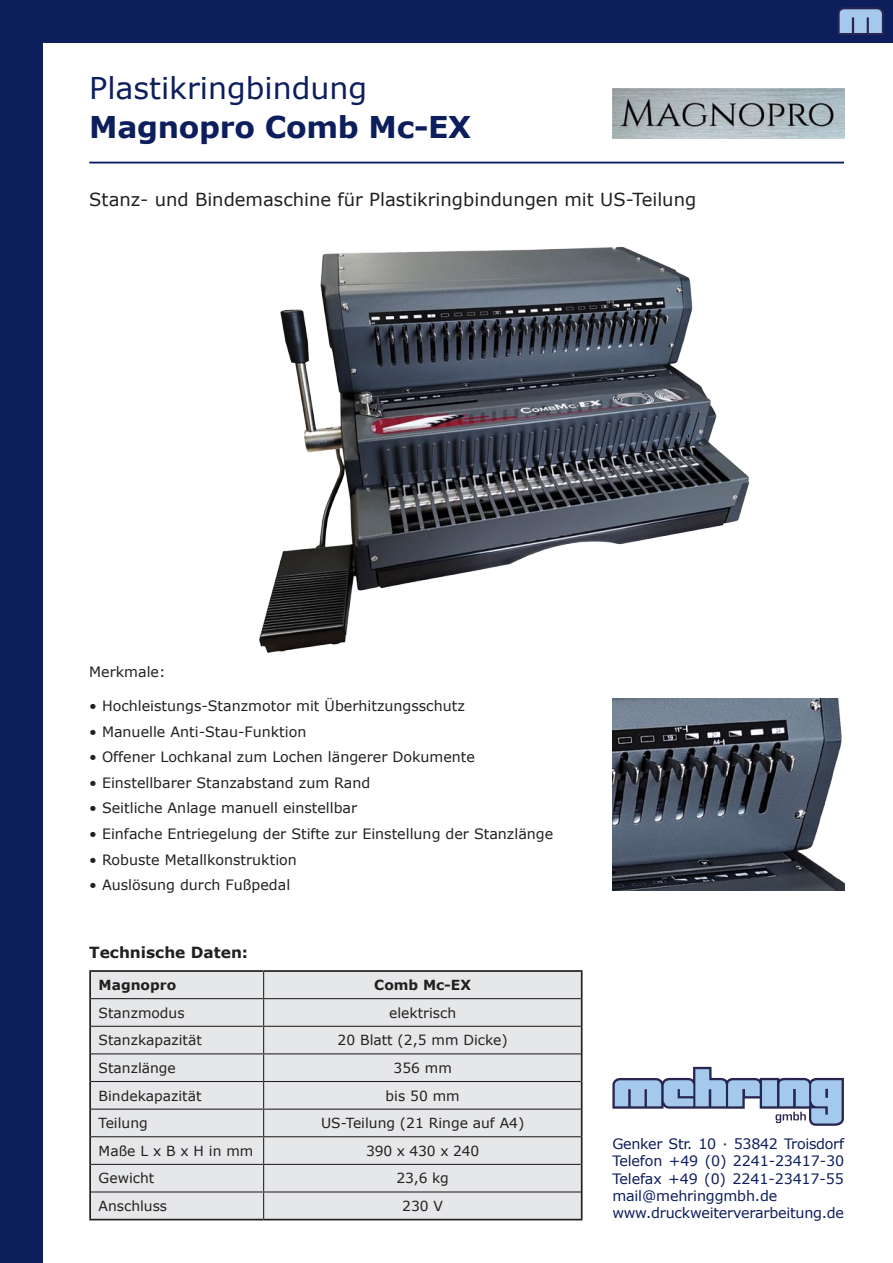
<style>
.page{position:relative;width:893px;height:1263px;background:#fff}
.page>*{position:absolute;margin:0;border:0;box-sizing:border-box;transform-origin:0 0}
.t1{font:30px "Verdana";color:#0d1e5c}
.t2{font:700 30px "Verdana";letter-spacing:-.01em;color:#0d1e5c}
.t3{font:18px "Verdana";color:#231f20}
.t4{font:700 15.3px "Verdana";color:#231f20}
.t5{font:14.25px "Verdana";color:#231f20}
.t6{font:14.25px/17.1px "Verdana";letter-spacing:-.015em;color:#0d1e5c}
.t7{font:13.8px "Verdana";color:#231f20}
.t8{font:700 13.8px "Verdana";color:#231f20}
</style>
<div class="page">
<div style="left:0;top:0;width:43px;height:1263px;background:#0d1e5c"></div>
<div style="left:0;top:0;width:893px;height:43px;background:#0d1e5c"></div>
<svg style="left:837px;top:7px;width:47px;height:28px"></svg>
<hr style="left:89px;top:162px;width:755px;height:1px;background:#0d1e5c">
<img style="left:612px;top:89px;width:232px;height:49px">
<img style="left:259px;top:246px;width:491px;height:407px">
<div style="left:91px;top:972px;width:490px;height:247px;background:#e6e7e9"></div>
<hr style="left:91px;top:998px;width:173px;height:1px;background:#231f20">
<hr style="left:264px;top:998px;width:317px;height:1px;background:#231f20">
<hr style="left:91px;top:1026px;width:173px;height:1px;background:#231f20">
<hr style="left:264px;top:1026px;width:317px;height:1px;background:#231f20">
<hr style="left:91px;top:1053px;width:173px;height:1px;background:#231f20">
<hr style="left:264px;top:1053px;width:317px;height:1px;background:#231f20">
<hr style="left:91px;top:1081px;width:173px;height:1px;background:#231f20">
<hr style="left:264px;top:1081px;width:317px;height:1px;background:#231f20">
<hr style="left:91px;top:1108px;width:173px;height:2px;background:#231f20">
<hr style="left:264px;top:1108px;width:317px;height:2px;background:#231f20">
<hr style="left:91px;top:1136px;width:173px;height:1px;background:#231f20">
<hr style="left:264px;top:1136px;width:317px;height:1px;background:#231f20">
<hr style="left:91px;top:1164px;width:173px;height:1px;background:#231f20">
<hr style="left:264px;top:1164px;width:317px;height:1px;background:#231f20">
<hr style="left:91px;top:1191px;width:173px;height:1px;background:#231f20">
<hr style="left:264px;top:1191px;width:317px;height:1px;background:#231f20">
<svg style="left:263px;top:972px;width:1px;height:247px"></svg>
<hr style="left:89px;top:970px;width:175px;height:2px;background:#231f20">
<hr style="left:89px;top:972px;width:2px;height:27px;background:#231f20">
<hr style="left:264px;top:970px;width:319px;height:2px;background:#231f20">
<hr style="left:581px;top:972px;width:2px;height:27px;background:#231f20">
<hr style="left:89px;top:999px;width:2px;height:27px;background:#231f20">
<hr style="left:581px;top:999px;width:2px;height:27px;background:#231f20">
<hr style="left:89px;top:1026px;width:2px;height:28px;background:#231f20">
<hr style="left:581px;top:1026px;width:2px;height:28px;background:#231f20">
<hr style="left:89px;top:1054px;width:2px;height:27px;background:#231f20">
<hr style="left:581px;top:1054px;width:2px;height:27px;background:#231f20">
<hr style="left:89px;top:1081px;width:2px;height:28px;background:#231f20">
<hr style="left:581px;top:1081px;width:2px;height:28px;background:#231f20">
<hr style="left:89px;top:1109px;width:2px;height:28px;background:#231f20">
<hr style="left:581px;top:1109px;width:2px;height:28px;background:#231f20">
<hr style="left:89px;top:1137px;width:2px;height:27px;background:#231f20">
<hr style="left:581px;top:1137px;width:2px;height:27px;background:#231f20">
<hr style="left:89px;top:1164px;width:2px;height:28px;background:#231f20">
<hr style="left:581px;top:1164px;width:2px;height:28px;background:#231f20">
<hr style="left:89px;top:1192px;width:2px;height:27px;background:#231f20">
<hr style="left:581px;top:1192px;width:2px;height:27px;background:#231f20">
<hr style="left:89px;top:1219px;width:175px;height:1px;background:#231f20">
<hr style="left:264px;top:1219px;width:319px;height:1px;background:#231f20">
<svg style="left:612px;top:1067px;width:232px;height:59px"></svg>
<img style="left:612px;top:698px;width:232px;height:192px">
<h1 class="t1" style="left:89px;top:68px;width:279px">Plastikringbindung</h1>
<h1 class="t2" style="left:89px;top:106px;width:383px">Magnopro Comb Mc-EX</h1>
<p class="t3" style="left:89px;top:187px;width:608px">Stanz- und Bindemaschine für Plastikringbindungen mit US-Teilung</p>
<p class="t5" style="left:89px;top:662px;width:78px">Merkmale:</p>
<p class="t5" style="left:89px;top:696px;width:377px">• Hochleistungs-Stanzmotor mit Überhitzungsschutz</p>
<p class="t5" style="left:89px;top:721px;width:219px">• Manuelle Anti-Stau-Funktion</p>
<p class="t5" style="left:89px;top:747px;width:387px">• Offener Lochkanal zum Lochen längerer Dokumente</p>
<p class="t5" style="left:89px;top:773px;width:282px">• Einstellbarer Stanzabstand zum Rand</p>
<p class="t5" style="left:89px;top:798px;width:269px">• Seitliche Anlage manuell einstellbar</p>
<p class="t5" style="left:89px;top:824px;width:465px">• Einfache Entriegelung der Stifte zur Einstellung der Stanzlänge</p>
<p class="t5" style="left:89px;top:850px;width:209px">• Robuste Metallkonstruktion</p>
<p class="t5" style="left:89px;top:875px;width:202px">• Auslösung durch Fußpedal</p>
<p class="t4" style="left:89px;top:941px;width:160px">Technische Daten:</p>
<p class="t8" style="left:99px;top:975px;width:79px">Magnopro</p>
<p class="t8" style="left:374px;top:975px;width:98px">Comb Mc-EX</p>
<p class="t7" style="left:99px;top:1003px;width:87px">Stanzmodus</p>
<p class="t7" style="left:389px;top:1003px;width:68px">elektrisch</p>
<p class="t7" style="left:99px;top:1031px;width:105px">Stanzkapazität</p>
<p class="t7" style="left:338px;top:1031px;width:172px">20 Blatt (2,5 mm Dicke)</p>
<p class="t7" style="left:99px;top:1058px;width:79px">Stanzlänge</p>
<p class="t7" style="left:393px;top:1058px;width:60px">356 mm</p>
<p class="t7" style="left:99px;top:1086px;width:104px">Bindekapazität</p>
<p class="t7" style="left:386px;top:1086px;width:76px">bis 50 mm</p>
<p class="t7" style="left:99px;top:1114px;width:51px">Teilung</p>
<p class="t7" style="left:321px;top:1114px;width:205px">US-Teilung (21 Ringe auf A4)</p>
<p class="t7" style="left:99px;top:1141px;width:156px">Maße L x B x H in mm</p>
<p class="t7" style="left:366px;top:1141px;width:115px">390 x 430 x 240</p>
<p class="t7" style="left:99px;top:1169px;width:57px">Gewicht</p>
<p class="t7" style="left:396px;top:1169px;width:54px">23,6 kg</p>
<p class="t7" style="left:99px;top:1196px;width:70px">Anschluss</p>
<p class="t7" style="left:402px;top:1196px;width:42px">230 V</p>
<p class="t6" style="left:612px;top:1135px;width:233px">Genker Str. 10 · 53842 Troisdorf<br>Telefon +49 (0) 2241-23417-30<br>Telefax +49 (0) 2241-23417-55 mail@mehringgmbh.de www.druckweiterverarbeitung.de</p>
</div>
